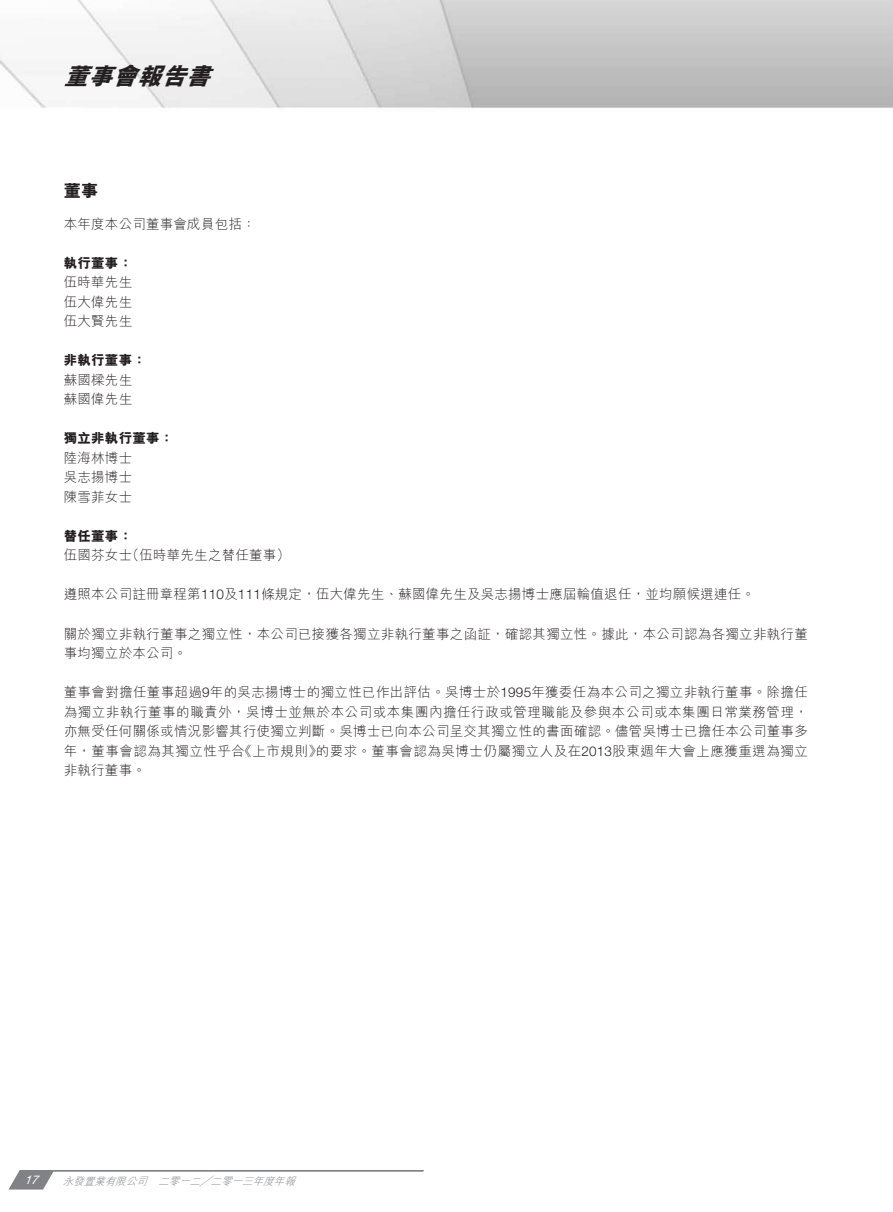
<style>
.page{position:relative;width:893px;height:1212px;background:#fff}
.page>*{position:absolute;margin:0;border:0;box-sizing:border-box;transform-origin:0 0}
.t1{font:italic 800 24px "M Hei HK";color:#231f20}
.t2{font:800 17.25px "M Hei HK";color:#231f20}
.t3{font:300 13.5px/19.5px "M Hei HK";letter-spacing:.015em;color:#231f20}
.t4{font:italic 12px "Helvetica Neue LT Std";color:#fff}
.t5{font:italic 300 10.5px "M Hei HK";color:#808285}
.s1{font-weight:800}
.s2{font-family:"Helvetica Neue LT Std"}
</style>
<div class="page">
<img style="left:0;top:0;width:893px;height:1190px">
<svg style="left:9px;top:1170px;width:415px;height:19px"></svg>
<p class="t1" style="left:64px;top:60px;width:160px">董事會報告書</p>
<p class="t2" style="left:64px;top:179px;width:36px">董事</p>
<p class="t3" style="left:64px;top:214px;width:193px">本年度本公司董事會成員包括：</p>
<p class="t3" style="left:64px;top:253px;width:70px;text-align:justify"><span class="s1">執行董事：</span>伍時華先生伍大偉先生伍大賢先生</p>
<p class="t3" style="left:64px;top:350px;width:84px"><span class="s1">非執行董事：</span>蘇國樑先生蘇國偉先生</p>
<p class="t3" style="left:64px;top:428px;width:111px"><span class="s1">獨立非執行董事：</span>陸海林博士<br>吳志揚博士<br>陳雪菲女士</p>
<p class="t3" style="left:64px;top:526px;width:228px"><span class="s1">替任董事：<br></span>伍國芬女士（伍時華先生之替任董事）</p>
<p class="t3" style="left:64px;top:584px;width:693px">遵照本公司註冊章程第<span class="s2">110</span>及<span class="s2">111</span>條規定，伍大偉先生、蘇國偉先生及吳志揚博士應屆輪值退任，並均願候選連任。</p>
<p class="t3" style="left:64px;top:623px;width:746px">關於獨立非執行董事之獨立性，本公司已接獲各獨立非執行董事之函証，確認其獨立性。據此，本公司認為各獨立非執行董事均獨立於本公司。</p>
<p class="t3" style="left:64px;top:682px;width:746px;text-align:justify">董事會對擔任董事超過<span class="s2">9</span>年的吳志揚博士的獨立性已作出評估。吳博士於<span class="s2">1995</span>年獲委任為本公司之獨立非執行董事。除擔任為獨立非執行董事的職責外，吳博士並無於本公司或本集團內擔任行政或管理職能及參與本公司或本集團日常業務管理，亦無受任何關係或情況影響其行使獨立判斷。吳博士已向本公司呈交其獨立性的書面確認。儘管吳博士已擔任本公司董事多年，董事會認為其獨立性乎合《上市規則》的要求。董事會認為吳博士仍屬獨立人及在<span class="s2">2013</span>股東週年大會上應獲重選為獨立非執行董事。</p>
<p class="t4" style="left:24px;top:1173px;width:20px">17</p>
<p class="t5" style="left:63px;top:1174px;width:238px">永發置業有限公司二零一二╱二零一三年度年報</p>
</div>
